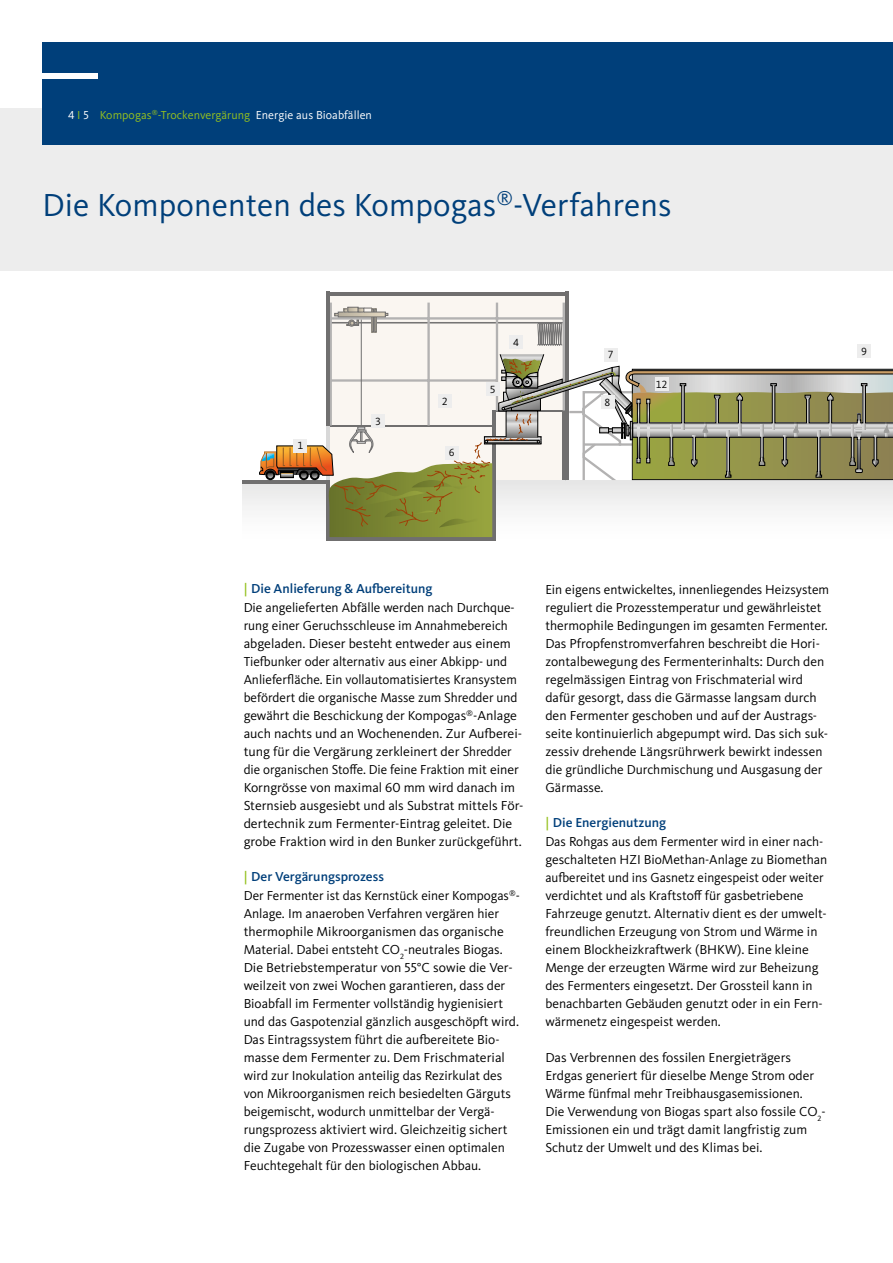
<style>
.page{position:relative;width:893px;height:1263px;background:#fff}
.page>*{position:absolute;margin:0;border:0;box-sizing:border-box;transform-origin:0 0}
.t1{font:33px "Kievit Pro";letter-spacing:.005em;color:#003f7a}
.t2{font:13.5px/18px "Kievit Pro";color:#000}
.t3{font:12px "Kievit Pro";letter-spacing:.005em;color:#95c11f}
.t4{font:10.8px "Kievit Pro";color:#000}
.s1{color:#fff}
.s2{font-weight:500;color:#95c11f}
.s3{font-weight:500;color:#003f7a}
</style>
<div class="page">
<div style="left:328px;top:295px;width:238px;height:185px;background:#faf6f1"></div>
<hr style="left:492px;top:410px;width:4px;height:131px;background:#706f6f">
<hr style="left:565px;top:291px;width:4px;height:189px;background:#706f6f">
<hr style="left:330px;top:292px;width:235px;height:4px;background:#706f6f">
<svg style="left:330px;top:302px;width:235px;height:51px"></svg>
<svg style="left:536px;top:321px;width:27px;height:25px"></svg>
<hr style="left:326px;top:537px;width:166px;height:4px;background:#706f6f">
<hr style="left:242px;top:480px;width:88px;height:4px;background:#706f6f">
<hr style="left:326px;top:291px;width:4px;height:136px;background:#706f6f">
<div style="left:371px;top:308px;width:3px;height:25px;border:1px solid #706f6f"></div>
<div style="left:374px;top:308px;width:3px;height:25px;border:1px solid #706f6f"></div>
<div style="left:338px;top:312px;width:47px;height:5px;background:#ded3bd"></div>
<div style="left:338px;top:312px;width:48px;height:5px;border:1px solid #706f6f"></div>
<hr style="left:361px;top:320px;width:1px;height:110px;background:#706f6f">
<svg style="left:334px;top:307px;width:42px;height:25px"></svg>
<svg style="left:259px;top:353px;width:634px;height:184px"></svg>
<svg style="left:334px;top:359px;width:273px;height:168px"></svg>
<div style="left:0;top:108px;width:893px;height:162px;background:#ededed"></div>
<div style="left:43px;top:43px;width:850px;height:102px;background:#003f7a"></div>
<div style="left:34px;top:73px;width:64px;height:6px;background:#fff"></div>
<div style="left:293px;top:439px;width:14px;height:13px;background:#ededed"></div>
<div style="left:438px;top:394px;width:14px;height:14px;background:#ededed"></div>
<div style="left:509px;top:335px;width:14px;height:14px;background:#ededed"></div>
<div style="left:371px;top:414px;width:14px;height:14px;background:#ededed"></div>
<div style="left:486px;top:382px;width:14px;height:14px;background:#ededed"></div>
<div style="left:655px;top:377px;width:13px;height:14px;background:#ededed"></div>
<div style="left:445px;top:446px;width:14px;height:13px;background:#ededed"></div>
<div style="left:857px;top:344px;width:14px;height:14px;background:#ededed"></div>
<div style="left:604px;top:348px;width:14px;height:13px;background:#ededed"></div>
<div style="left:601px;top:395px;width:13px;height:14px;background:#ededed"></div>
<p class="t3" style="left:68px;top:107px;width:305px"><span class="s1">4</span> I <span class="s1">5</span> Kompogas<sup>®</sup>-Trockenvergärung <span class="s1">Energie aus Bioabfällen</span></p>
<h1 class="t1" style="left:43px;top:186px;width:631px">Die Komponenten des Kompogas<sup>®</sup>-Verfahrens</h1>
<p class="t4" style="left:297px;top:439px;width:7px">1</p>
<p class="t4" style="left:375px;top:415px;width:7px">3</p>
<p class="t4" style="left:442px;top:395px;width:7px">2</p>
<p class="t4" style="left:449px;top:446px;width:7px">6</p>
<p class="t4" style="left:490px;top:383px;width:7px">5</p>
<p class="t4" style="left:513px;top:336px;width:7px">4</p>
<p class="t4" style="left:608px;top:348px;width:7px">7</p>
<p class="t4" style="left:605px;top:396px;width:7px">8</p>
<p class="t4" style="left:656px;top:378px;width:13px">12</p>
<p class="t4" style="left:861px;top:345px;width:7px">9</p>
<p class="t2" style="left:244px;top:580px;width:281px"><span class="s2">|</span> <span class="s3">Die Anlieferung &amp; Aufbereitung<br></span>Die angelieferten Abfälle werden nach Durchque&shy;rung einer Geruchsschleuse im Annahmebereich abgeladen. Dieser besteht entweder aus einem Tiefbunker oder alternativ aus einer Abkipp- und Anlieferfläche. Ein vollautomatisiertes Kransystem befördert die organische Masse zum Shredder und gewährt die Beschickung der Kompogas<sup>®</sup>-Anlage auch nachts und an Wochenenden. Zur Aufberei&shy;tung für die Vergärung zerkleinert der Shredder die organischen Stoffe. Die feine Fraktion mit einer Korngrösse von maximal 60 mm wird danach im Sternsieb ausgesiebt und als Substrat mittels För&shy;dertechnik zum Fermenter-Eintrag geleitet. Die grobe Fraktion wird in den Bunker zurückgeführt.</p>
<p class="t2" style="left:244px;top:868px;width:278px"><span class="s2">|</span> <span class="s3">Der Vergärungsprozess<br></span>Der Fermenter ist das Kernstück einer Kompogas<sup>®</sup>- Anlage. Im anaeroben Verfahren vergären hier thermophile Mikroorganismen das organische Material. Dabei entsteht CO<sub>2</sub>-neutrales Biogas.<br>Die Betriebstemperatur von 55°C sowie die Ver&shy;weilzeit von zwei Wochen garantieren, dass der Bioabfall im Fermenter vollständig hygienisiert und das Gaspotenzial gänzlich ausgeschöpft wird.<br>Das Eintragssystem führt die aufbereitete Bio&shy;masse dem Fermenter zu. Dem Frischmaterial wird zur Inokulation anteilig das Rezirkulat des von Mikroorganismen reich besiedelten Gärguts beigemischt, wodurch unmittelbar der Vergä&shy;rungsprozess aktiviert wird. Gleichzeitig sichert die Zugabe von Prozesswasser einen optimalen Feuchtegehalt für den biologischen Abbau.</p>
<p class="t2" style="left:545px;top:580px;width:285px">Ein eigens entwickeltes, innenliegendes Heizsystem reguliert die Prozesstemperatur und gewährleistet thermophile Bedingungen im gesamten Fermenter.<br>Das Pfropfenstromverfahren beschreibt die Hori&shy;zontalbewegung des Fermenterinhalts: Durch den regelmässigen Eintrag von Frischmaterial wird dafür gesorgt, dass die Gärmasse langsam durch den Fermenter geschoben und auf der Austrags&shy;seite kontinuierlich abgepumpt wird. Das sich suk&shy;zessiv drehende Längsrührwerk bewirkt indessen die gründliche Durchmischung und Ausgasung der Gärmasse.</p>
<p class="t2" style="left:545px;top:813px;width:283px"><span class="s2">|</span> <span class="s3">Die Energienutzung<br></span>Das Rohgas aus dem Fermenter wird in einer nach&shy;geschalteten HZI BioMethan-Anlage zu Biomethan aufbereitet und ins Gasnetz eingespeist oder weiter verdichtet und als Kraftstoff für gasbetriebene Fahrzeuge genutzt. Alternativ dient es der umwelt&shy;freundlichen Erzeugung von Strom und Wärme in einem Blockheizkraftwerk (BHKW). Eine kleine Menge der erzeugten Wärme wird zur Beheizung des Fermenters eingesetzt. Der Grossteil kann in benachbarten Gebäuden genutzt oder in ein Fern&shy;wärmenetz eingespeist werden.</p>
<p class="t2" style="left:545px;top:1048px;width:282px">Das Verbrennen des fossilen Energieträgers Erdgas generiert für dieselbe Menge Strom oder Wärme fünfmal mehr Treibhausgasemissionen.<br>Die Verwendung von Biogas spart also fossile CO<sub>2</sub>- Emissionen ein und trägt damit langfristig zum Schutz der Umwelt und des Klimas bei.</p>
</div>
